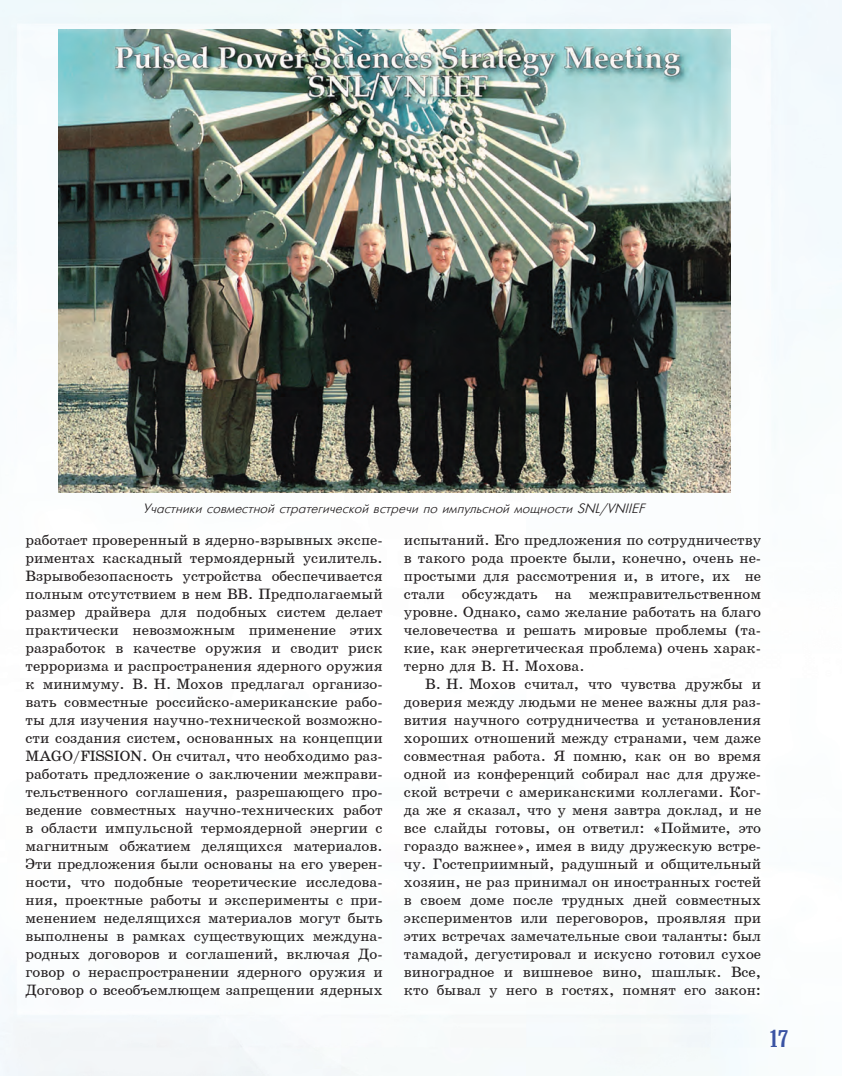
<style>
.page{position:relative;width:842px;height:1076px;background:#fff}
.page>*{position:absolute;margin:0;border:0;box-sizing:border-box;transform-origin:0 0}
.t1{font:24px "Bruskovaya Plain";color:#3a53a3}
.Основной_текст{font:15px/18px "School";color:#231f20;text-align:justify}
.Podpis_pod_foto{font:italic 13.5px "Futuris";color:#231f20}
</style>
<div class="page">
<img style="left:0;top:0;width:842px;height:1076px">
<img style="left:59px;top:30px;width:671px;height:462px">
<p class="Podpis_pod_foto" style="left:143px;top:501px;width:503px">Участники совместной стратегической встречи по импульсной мощности SNL/VNIIEF</p>
<p class="Основной_текст" style="left:26px;top:531px;width:359px">работает проверенный в ядерно-взрывных экспе&shy;риментах каскадный термоядерный усилитель.<br>Взрывобезопасность устройства обеспечивается полным отсутствием в нем ВВ. Предполагаемый размер драйвера для подобных систем делает практически невозможным применение этих разработок в качестве оружия и сводит риск терроризма и распространения ядерного оружия к минимуму. В. Н. Мохов предлагал организо&shy;вать совместные российско-американские рабо&shy;ты для изучения научно-технической возможно&shy;сти создания систем, основанных на концепции MAGO/FISSION. Он считал, что необходимо раз&shy;работать предложение о заключении межправи&shy;тельственного соглашения, разрешающего про&shy;ведение совместных научно-технических работ в области импульсной термоядерной энергии с магнитным обжатием делящихся материалов.<br>Эти предложения были основаны на его уверен&shy;ности, что подобные теоретические исследова&shy;ния, проектные работы и эксперименты с при&shy;менением неделящихся материалов могут быть выполнены в рамках существующих междуна&shy;родных договоров и соглашений, включая До&shy;говор о нераспространении ядерного оружия и Договор о всеобъемлющем запрещении ядерных</p>
<p class="Основной_текст" style="left:404px;top:531px;width:359px">испытаний. Его предложения по сотрудничеству в такого рода проекте были, конечно, очень не&shy;простыми для рассмотрения и, в итоге, их не стали обсуждать на межправительственном уровне. Однако, само желание работать на благо человечества и решать мировые проблемы (та&shy;кие, как энергетическая проблема) очень харак&shy;терно для В. Н. Мохова.</p>
<p class="Основной_текст" style="left:404px;top:675px;width:359px;text-indent:21px">В. Н. Мохов считал, что чувства дружбы и доверия между людьми не менее важны для раз&shy;вития научного сотрудничества и установления хороших отношений между странами, чем даже совместная работа. Я помню, как он во время одной из конференций собирал нас для друже&shy;ской встречи с американскими коллегами. Ког&shy;да же я сказал, что у меня завтра доклад, и не все слайды готовы, он ответил: «Поймите, это гораздо важнее», имея в виду дружескую встре&shy;чу. Гостеприимный, радушный и общительный хозяин, не раз принимал он иностранных гостей в своем доме после трудных дней совместных экспериментов или переговоров, проявляя при этих встречах замечательные свои таланты: был тамадой, дегустировал и искусно готовил сухое виноградное и вишневое вино, шашлык. Все, кто бывал у него в гостях, помнят его закон:</p>
<h1 class="t1" style="left:770px;top:1026px;width:21px">17</h1>
</div>
